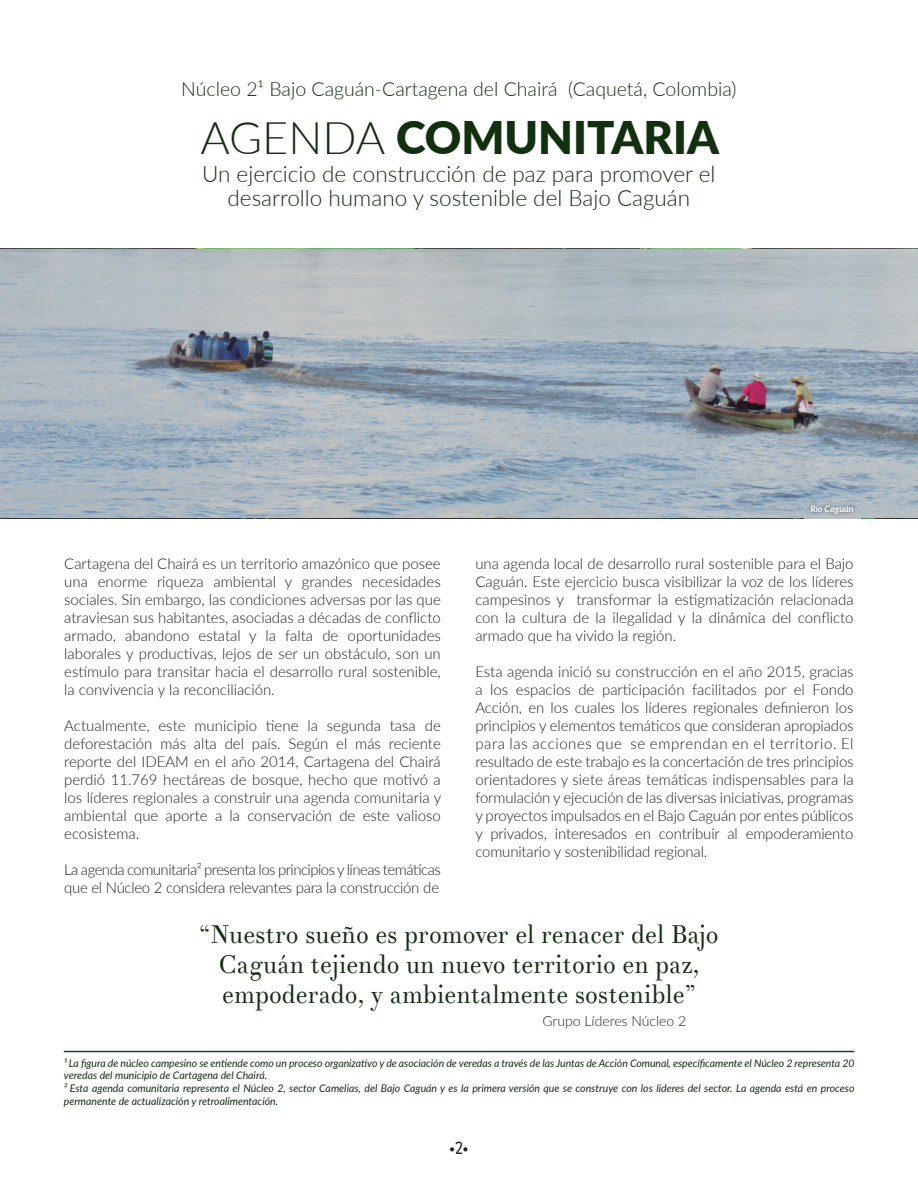
<style>
.page{position:relative;width:918px;height:1188px;background:#fff}
.page>*{position:absolute;margin:0;border:0;box-sizing:border-box;transform-origin:0 0}
.t1{font:900 45px "Lato";color:#122f10}
.t2{font:25.2px/30.3px "Theano Didot";color:#122f10;text-align:center}
.t3{font:300 22.5px/24px "Lato";color:#122f10;text-align:center}
.t4{font:300 19.5px "Lato";color:#122f10}
.t5{font:18px "A Udimat";color:#231f20}
.t6{font:300 15px/18px "Lato";letter-spacing:-.01em;color:#231f20;text-align:justify}
.t7{font:300 15px/18px "Lato";letter-spacing:-.035em;color:#231f20}
.t8{font:300 13.95px "Lato";color:#231f20}
.t9{font:italic 10.5px/12.6px "Lato";letter-spacing:-.005em;color:#122f10}
.t10{font:italic 700 9px "Lato";color:#fff}
.s1{font-weight:300}
</style>
<div class="page">
<hr style="left:64px;top:1051px;width:790px;height:1px;background:#094935">
<img style="left:0;top:249px;width:918px;height:269px">
<img style="left:804px;top:498px;width:56px;height:21px">
<p class="t4" style="left:181px;top:76px;width:557px">Núcleo 2¹ Bajo Caguán-Cartagena del Chairá (Caquetá, Colombia)</p>
<p class="t1" style="left:200px;top:104px;width:520px"><span class="s1">AGENDA</span> COMUNITARIA</p>
<p class="t3" style="left:202px;top:161px;width:515px">Un ejercicio de construcción de paz para promover el desarrollo humano y sostenible del Bajo Caguán</p>
<p class="t10" style="left:810px;top:502px;width:45px">Río Caguán</p>
<p class="t6" style="left:64px;top:554px;width:378px">Cartagena del Chairá es un territorio amazónico que posee una enorme riqueza ambiental y grandes necesidades sociales. Sin embargo, las condiciones adversas por las que atraviesan sus habitantes, asociadas a décadas de conflicto armado, abandono estatal y la falta de oportunidades laborales y productivas, lejos de ser un obstáculo, son un estímulo para transitar hacia el desarrollo rural sostenible, la convivencia y la reconciliación.</p>
<p class="t6" style="left:64px;top:716px;width:378px">Actualmente, este municipio tiene la segunda tasa de deforestación más alta del país. Según el más reciente reporte del IDEAM en el año 2014, Cartagena del Chairá perdió 11.769 hectáreas de bosque, hecho que motivó a los líderes regionales a construir una agenda comunitaria y ambiental que aporte a la conservación de este valioso ecosistema.</p>
<p class="t7" style="left:64px;top:860px;width:378px">La agenda comunitaria² presenta los principios y líneas temáticas que el Núcleo 2 considera relevantes para la construcción de</p>
<p class="t6" style="left:475px;top:554px;width:380px">una agenda local de desarrollo rural sostenible para el Bajo Caguán. Este ejercicio busca visibilizar la voz de los líderes campesinos y transformar la estigmatización relacionada con la cultura de la ilegalidad y la dinámica del conflicto armado que ha vivido la región.</p>
<p class="t6" style="left:475px;top:662px;width:380px">Esta agenda inició su construcción en el año 2015, gracias a los espacios de participación facilitados por el Fondo Acción, en los cuales los líderes regionales definieron los principios y elementos temáticos que consideran apropiados para las acciones que se emprendan en el territorio. El resultado de este trabajo es la concertación de tres principios orientadores y siete áreas temáticas indispensables para la formulación y ejecución de las diversas iniciativas, programas y proyectos impulsados en el Bajo Caguán por entes públicos y privados, interesados en contribuir al empoderamiento comunitario y sostenibilidad regional.</p>
<p class="t2" style="left:199px;top:919px;width:521px">“Nuestro sueño es promover el renacer del Bajo<br>Caguán tejiendo un nuevo territorio en paz, empoderado, y ambientalmente sostenible”</p>
<p class="t8" style="left:542px;top:1012px;width:145px">Grupo Líderes Núcleo 2</p>
<p class="t9" style="left:64px;top:1056px;width:792px">¹ La figura de núcleo campesino se entiende como un proceso organizativo y de asociación de veredas a través de las Juntas de Acción Comunal, específicamente el Núcleo 2 representa 20 veredas del municipio de Cartagena del Chairá.<br>² Esta agenda comunitaria representa el Núcleo 2, sector Camelias, del Bajo Caguán y es la primera versión que se construye con los líderes del sector. La agenda está en proceso permanente de actualización y retroalimentación.</p>
<p class="t5" style="left:450px;top:1138px;width:20px">•2•</p>
</div>
